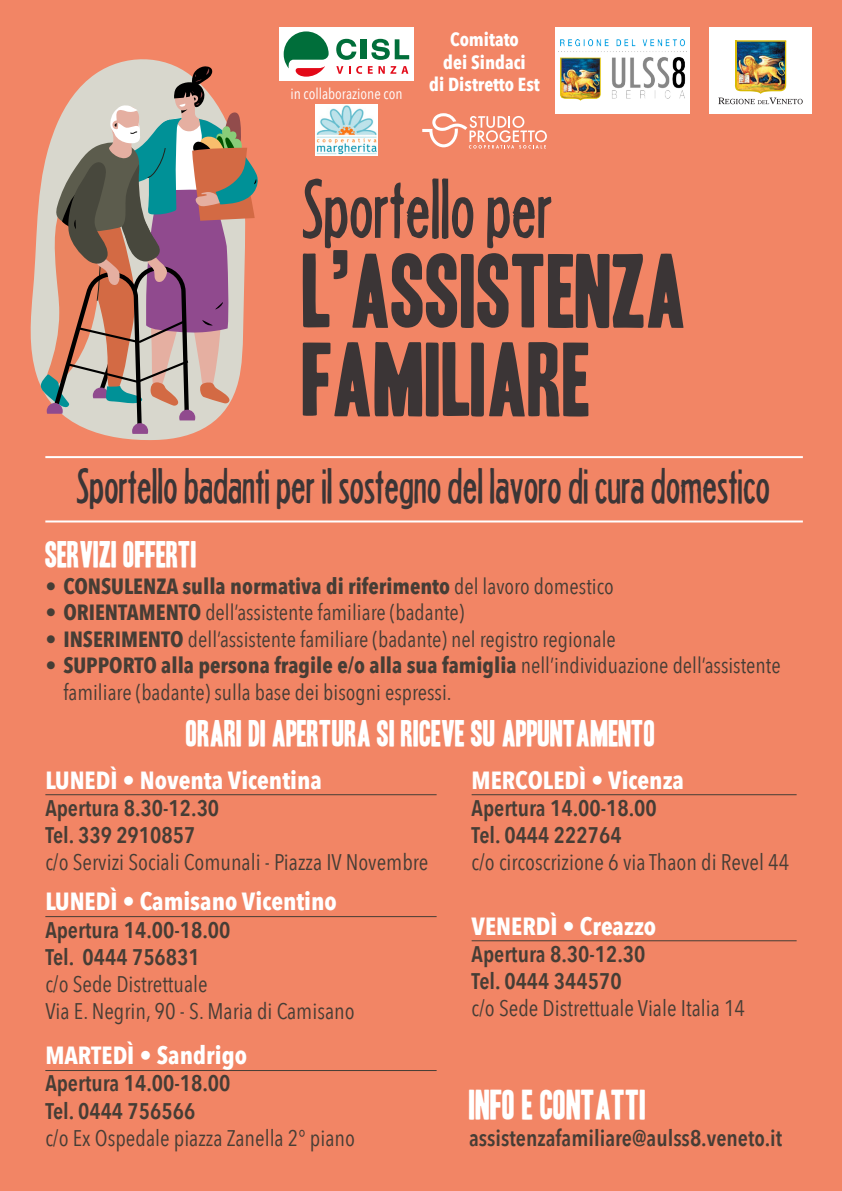
<style>
.page{position:relative;width:842px;height:1191px;background:#f28565}
.page>*{position:absolute;margin:0;border:0;box-sizing:border-box;transform-origin:0 0}
.t1{font:90.6px "Headline One HPLHS";color:#3b3536}
.t2{font:75.2px "Headline Two HPLHS";color:#3b3536}
.t3{font:44px "Headline Two HPLHS";color:#3b3536}
.t4{font:36.2px "Headline One HPLHS";color:#fff}
.t5{font:32px "Headline One HPLHS";color:#fff}
.t6{font:700 24.8px "Avenir Next Condensed";color:#fff}
.t7{font:600 22.6px "Avenir Next Condensed";color:#463d35}
.t8{font:22.6px "Avenir Next Condensed";color:#463d35}
.t9{font:22px/26.4px "Avenir Next Condensed";color:#463d35}
.t10{font:700 22px "Avenir Next Condensed";color:#463d35}
.t11{font:700 18.8px "Avenir Next Condensed";color:#fff}
.t12{font:15.2px "Avenir Next Condensed";color:#fff}
.s1{font-weight:400}
.s2{font-weight:700}
</style>
<div class="page">
<hr style="left:45px;top:456px;width:758px;height:2px;background:#fff">
<hr style="left:45px;top:520px;width:758px;height:2px;background:#fff">
<hr style="left:45px;top:794px;width:392px;height:1px;background:#463d35">
<hr style="left:45px;top:916px;width:392px;height:1px;background:#463d35">
<hr style="left:45px;top:1070px;width:392px;height:1px;background:#463d35">
<hr style="left:472px;top:794px;width:325px;height:1px;background:#463d35">
<hr style="left:472px;top:940px;width:325px;height:1px;background:#463d35">
<svg style="left:30px;top:59px;width:160px;height:381px"></svg>
<svg style="left:41px;top:66px;width:217px;height:368px"></svg>
<div style="left:279px;top:27px;width:135px;height:54px;background:#fff"></div>
<svg style="left:284px;top:31px;width:45px;height:46px"></svg>
<svg style="left:336px;top:39px;width:20px;height:21px"></svg>
<div style="left:361px;top:39px;width:6px;height:20px;background:#006e3a"></div>
<svg style="left:371px;top:39px;width:38px;height:21px"></svg>
<svg style="left:336px;top:66px;width:7px;height:8px"></svg>
<svg style="left:356px;top:66px;width:6px;height:8px"></svg>
<svg style="left:368px;top:66px;width:40px;height:8px"></svg>
<div style="left:709px;top:27px;width:102px;height:86px;background:#fff"></div>
<hr style="left:735px;top:40px;width:51px;height:2px;background:#d9bb04">
<img style="left:718px;top:41px;width:85px;height:63px">
<div style="left:555px;top:27px;width:135px;height:86px;background:#fff"></div>
<img style="left:560px;top:40px;width:127px;height:60px">
<svg style="left:422px;top:113px;width:125px;height:36px"></svg>
<img style="left:316px;top:104px;width:61px;height:52px">
<p class="t12" style="left:290px;top:81px;width:114px">in collaborazione con</p>
<p class="t11" style="left:450px;top:28px;width:70px">Comitato</p>
<p class="t11" style="left:443px;top:50px;width:84px">dei Sindaci</p>
<p class="t11" style="left:429px;top:73px;width:112px">di Distretto Est</p>
<p class="t2" style="left:303px;top:165px;width:252px">Sportello per</p>
<p class="t1" style="left:303px;top:247px;width:386px">L’ASSISTENZA</p>
<p class="t1" style="left:303px;top:336px;width:290px">FAMILIARE</p>
<p class="t3" style="left:77px;top:461px;width:695px">Sportello badanti per il sostegno del lavoro di cura domestico</p>
<p class="t5" style="left:45px;top:539px;width:153px">SERVIZI OFFERTI</p>
<p class="t10" style="left:45px;top:572px;width:570px"><span class="s1">•</span> CONSULENZA sulla normativa di riferimento <span class="s1">del lavoro domestico</span></p>
<p class="t9" style="left:45px;top:598px;width:420px">• <span class="s2">ORIENTAMENTO</span> dell’assistente familiare (badante)</p>
<p class="t9" style="left:45px;top:624px;width:572px">• <span class="s2">INSERIMENTO</span> dell’assistente familiare (badante) nel registro regionale</p>
<p class="t9" style="left:63px;top:651px;width:719px;text-indent:-18px">• <span class="s2">SUPPORTO alla persona fragile e/o alla sua famiglia</span> nell’individuazione dell’assistente familiare (badante) sulla base dei bisogni espressi.</p>
<p class="t5" style="left:186px;top:717px;width:471px">ORARI DI APERTURA SI RICEVE SU APPUNTAMENTO</p>
<p class="t6" style="left:45px;top:764px;width:278px">LUNEDÌ • Noventa Vicentina</p>
<p class="t7" style="left:45px;top:788px;width:175px">Apertura 8.30-12.30</p>
<p class="t7" style="left:45px;top:815px;width:151px">Tel. 339 2910857</p>
<p class="t8" style="left:45px;top:842px;width:385px">c/o Servizi Sociali Comunali - Piazza IV Novembre</p>
<p class="t6" style="left:45px;top:886px;width:293px">LUNEDÌ • Camisano Vicentino</p>
<p class="t7" style="left:45px;top:910px;width:187px">Apertura 14.00-18.00</p>
<p class="t7" style="left:45px;top:937px;width:156px">Tel. 0444 756831</p>
<p class="t8" style="left:45px;top:964px;width:164px">c/o Sede Distrettuale</p>
<p class="t8" style="left:45px;top:991px;width:311px">Via E. Negrin, 90 - S. Maria di Camisano</p>
<p class="t6" style="left:45px;top:1040px;width:203px">MARTEDÌ • Sandrigo</p>
<p class="t7" style="left:45px;top:1064px;width:187px">Apertura 14.00-18.00</p>
<p class="t7" style="left:45px;top:1091px;width:151px">Tel. 0444 756566</p>
<p class="t8" style="left:45px;top:1118px;width:311px">c/o Ex Ospedale piazza Zanella 2° piano</p>
<p class="t6" style="left:472px;top:764px;width:214px">MERCOLEDÌ • Vicenza</p>
<p class="t7" style="left:472px;top:788px;width:187px">Apertura 14.00-18.00</p>
<p class="t7" style="left:472px;top:815px;width:151px">Tel. 0444 222764</p>
<p class="t8" style="left:472px;top:842px;width:319px">c/o circoscrizione 6 via Thaon di Revel 44</p>
<p class="t6" style="left:472px;top:910px;width:186px">VENERDÌ • Creazzo</p>
<p class="t7" style="left:472px;top:934px;width:175px">Apertura 8.30-12.30</p>
<p class="t7" style="left:472px;top:961px;width:151px">Tel. 0444 344570</p>
<p class="t8" style="left:472px;top:988px;width:275px">c/o Sede Distrettuale Viale Italia 14</p>
<p class="t4" style="left:469px;top:1087px;width:179px">INFO E CONTATTI</p>
<p class="t7" style="left:469px;top:1118px;width:315px">assistenzafamiliare@aulss8.veneto.it</p>
</div>
